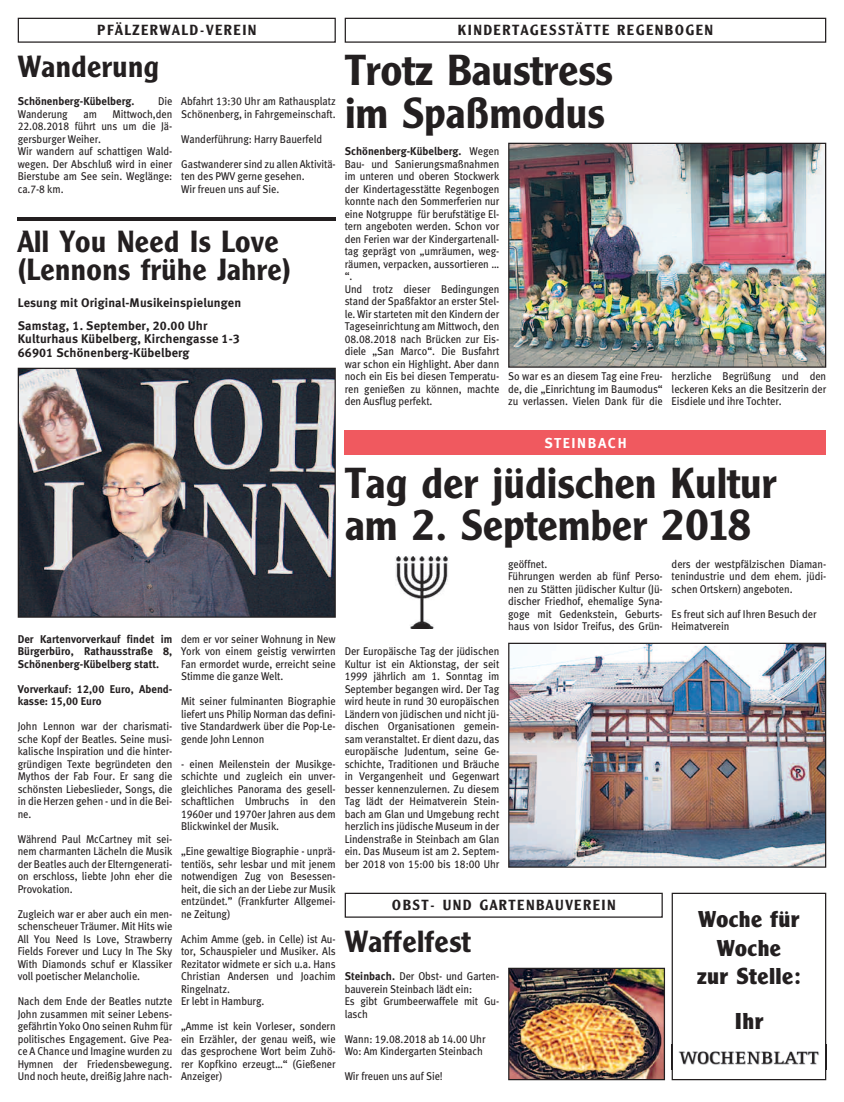
<style>
.page{position:relative;width:844px;height:1102px;background:#fff}
.page>*{position:absolute;margin:0;border:0;box-sizing:border-box;transform-origin:0 0}
.t1{font:600 42.5px/42.5px "M Clearface Gothic";color:#231f20}
.t2{font:600 30px/28.8px "M Clearface Gothic";letter-spacing:.01em;color:#231f20}
.t3{font:700 22.5px/28.6px "M Clearface Gothic";letter-spacing:.01em;color:#231f20;text-align:center}
.t4{font:600 14.38px "M Clearface Gothic";letter-spacing:.115em;color:#231f20}
.t5{font:14.38px "Meta Bold LF";letter-spacing:.11em;color:#fff}
.t6{font:12.5px/23.1px "Meta Bold LF";letter-spacing:.01em;color:#231f20}
.t7{font:11.25px/12.5px "Meta Book LF";letter-spacing:-.005em;color:#231f20;text-align:justify;scale:.92 1}
.t8{font:11.25px/12.5px "Meta Bold LF";letter-spacing:.005em;color:#231f20;text-align:justify;scale:.96 1}
.s1{font-family:"Meta Book LF"}
.s2{font-family:"Meta Bold LF"}
</style>
<div class="page">
<img style="left:20px;top:370px;width:314px;height:246px">
<div style="left:18px;top:368px;width:318px;height:250px;border:1px solid #231f20"></div>
<div style="left:18px;top:18px;width:318px;height:25px;border:1px solid #231f20"></div>
<div style="left:345px;top:18px;width:481px;height:25px;border:1px solid #231f20"></div>
<img style="left:510px;top:145px;width:314px;height:221px">
<div style="left:508px;top:143px;width:318px;height:225px;border:1px solid #231f20"></div>
<div style="left:345px;top:430px;width:481px;height:25px;background:#f0595f"></div>
<img style="left:395px;top:556px;width:53px;height:73px">
<img style="left:510px;top:645px;width:314px;height:221px">
<div style="left:508px;top:643px;width:318px;height:225px;border:1px solid #231f20"></div>
<img style="left:510px;top:970px;width:153px;height:108px">
<div style="left:508px;top:968px;width:157px;height:112px;border:1px solid #231f20"></div>
<div style="left:345px;top:893px;width:318px;height:25px;border:1px solid #231f20"></div>
<hr style="left:18px;top:218px;width:318px;height:3px;background:#231f20">
<div style="left:672px;top:893px;width:154px;height:187px;border:1px solid #231f20"></div>
<img style="left:673px;top:1045px;width:152px;height:25px">
<svg style="left:825px;top:1045px;width:2px;height:25px"></svg>
<svg style="left:672px;top:1045px;width:1px;height:25px"></svg>
<p class="t4" style="left:97px;top:25px;width:161px">PFÄLZERWALD-VEREIN</p>
<h2 class="t2" style="left:18px;top:54px;width:143px">Wanderung</h2>
<p class="t8" style="left:18px;top:96px;width:123px">Schönenberg-Kübelberg.</p>
<p class="t7" style="left:158px;top:96px;width:17px">Die</p>
<p class="t7" style="left:18px;top:109px;width:56px">Wanderung</p>
<p class="t7" style="left:83px;top:109px;width:16px">am</p>
<p class="t7" style="left:18px;top:109px;width:170px;text-align:left;text-indent:95px">Mittwoch,den<br>22.08.2018 führt uns um die Jä&shy;gersburger Weiher.<br>Wir wandern auf schattigen Wald&shy;wegen. Der Abschluß wird in einer<br>Bierstube am See sein. Weglänge: ca.7-8 km.</p>
<p class="t7" style="left:181px;top:96px;width:170px">Abfahrt 13:30 Uhr am Rathausplatz<br>Schönenberg, in Fahrgemeinschaft.</p>
<p class="t7" style="left:181px;top:134px;width:155px">Wanderführung: Harry Bauerfeld</p>
<p class="t7" style="left:181px;top:159px;width:169px;text-align:left">Gastwanderer sind zu allen Aktivitä&shy;ten des PWV gerne gesehen.<br>Wir freuen uns auf Sie.</p>
<h2 class="t2" style="left:18px;top:229px;width:274px">All You Need Is Love (Lennons frühe Jahre)</h2>
<p class="t6" style="left:18px;top:292px;width:225px">Lesung mit Original-Musikeinspielungen<br>Samstag, 1. September, 20.00 Uhr</p>
<p class="t6" style="left:18px;top:333px;width:224px;line-height:13.8px">Kulturhaus Kübelberg, Kirchengasse 1-3<br>66901 Schönenberg-Kübelberg</p>
<p class="t4" style="left:458px;top:25px;width:256px">KINDERTAGESSTÄTTE REGENBOGEN</p>
<h1 class="t1" style="left:345px;top:53px;width:269px">Trotz Baustress im Spaßmodus</h1>
<p class="t8" style="left:345px;top:146px;width:163px">Schönenberg-Kübelberg. <span class="s1">Wegen</span></p>
<p class="t7" style="left:345px;top:159px;width:170px;text-align:left">Bau- und Sanierungsmaßnahmen im unteren und oberen Stockwerk der Kindertagesstätte Regenbogen konnte nach den Sommerferien nur eine Notgruppe für berufstätige El&shy;tern angeboten werden. Schon vor den Ferien war der Kindergartenall&shy;tag geprägt von „umräumen, weg&shy;räumen, verpacken, aussortieren … “.<br>Und trotz dieser Bedingungen stand der Spaßfaktor an erster Stel&shy;le. Wir starteten mit den Kindern der<br>Tageseinrichtung am Mittwoch, den<br>08.08.2018 nach Brücken zur Eis&shy;diele „San Marco“. Die Busfahrt war schon ein Highlight. Aber dann noch ein Eis bei diesen Temperatu&shy;ren genießen zu können, machte den Ausflug perfekt.</p>
<p class="t7" style="left:508px;top:371px;width:170px">So war es an diesem Tag eine Freu&shy;de, die „Einrichtung im Baumodus“ zu verlassen. Vielen Dank für die</p>
<p class="t7" style="left:672px;top:371px;width:170px">herzliche Begrüßung und den leckeren Keks an die Besitzerin der Eisdiele und ihre Tochter.</p>
<p class="t8" style="left:18px;top:634px;width:163px">Der Kartenvorverkauf findet im Bürgerbüro, Rathausstraße 8, Schönenberg-Kübelberg statt.</p>
<p class="t8" style="left:18px;top:684px;width:163px">Vorverkauf: 12,00 Euro, Abend&shy;kasse: 15,00 Euro</p>
<p class="t7" style="left:18px;top:721px;width:170px">John Lennon war der charismati&shy;sche Kopf der Beatles. Seine musi&shy;kalische Inspiration und die hinter&shy;gründigen Texte begründeten den Mythos der Fab Four. Er sang die schönsten Liebeslieder, Songs, die in die Herzen gehen - und in die Bei&shy;ne.</p>
<p class="t7" style="left:18px;top:834px;width:170px">Während Paul McCartney mit sei&shy;nem charmanten Lächeln die Musik der Beatles auch der Elterngenerati&shy;on erschloss, liebte John eher die Provokation.</p>
<p class="t7" style="left:18px;top:909px;width:170px">Zugleich war er aber auch ein men&shy;schenscheuer Träumer. Mit Hits wie All You Need Is Love, Strawberry Fields Forever und Lucy In The Sky With Diamonds schuf er Klassiker voll poetischer Melancholie.</p>
<p class="t7" style="left:18px;top:996px;width:170px">Nach dem Ende der Beatles nutzte John zusammen mit seiner Lebens&shy;gefährtin Yoko Ono seinen Ruhm für politisches Engagement. Give Pea&shy;ce A Chance und Imagine wurden zu Hymnen der Friedensbewegung.<br>Und noch heute, dreißig Jahre nach-</p>
<p class="t7" style="left:181px;top:634px;width:170px">dem er vor seiner Wohnung in New York von einem geistig verwirrten Fan ermordet wurde, erreicht seine Stimme die ganze Welt.</p>
<p class="t7" style="left:181px;top:696px;width:170px">Mit seiner fulminanten Biographie liefert uns Philip Norman das defini&shy;tive Standardwerk über die Pop-Le&shy;gende John Lennon</p>
<p class="t7" style="left:181px;top:759px;width:170px">- einen Meilenstein der Musikge&shy;schichte und zugleich ein unver&shy;gleichliches Panorama des gesell&shy;schaftlichen Umbruchs in den 1960er und 1970er Jahren aus dem Blickwinkel der Musik.</p>
<p class="t7" style="left:181px;top:846px;width:170px">„Eine gewaltige Biographie - unprä&shy;tentiös, sehr lesbar und mit jenem notwendigen Zug von Besessen&shy;heit, die sich an der Liebe zur Musik entzündet.” (Frankfurter Allgemei&shy;ne Zeitung)</p>
<p class="t7" style="left:181px;top:934px;width:170px;text-align:left">Achim Amme (geb. in Celle) ist Au&shy;tor, Schauspieler und Musiker. Als<br>Rezitator widmete er sich u.a. Hans<br>Christian Andersen und Joachim<br>Ringelnatz.<br>Er lebt in Hamburg.</p>
<p class="t7" style="left:181px;top:1021px;width:170px">„Amme ist kein Vorleser, sondern ein Erzähler, der genau weiß, wie das gesprochene Wort beim Zuhö&shy;rer Kopfkino erzeugt…“ (Gießener Anzeiger)</p>
<p class="t5" style="left:544px;top:438px;width:84px">STEINBACH</p>
<h1 class="t1" style="left:345px;top:465px;width:433px">Tag der jüdischen Kultur am 2. September 2018</h1>
<p class="t7" style="left:345px;top:646px;width:170px">Der Europäische Tag der jüdischen Kultur ist ein Aktionstag, der seit 1999 jährlich am 1. Sonntag im September begangen wird. Der Tag wird heute in rund 30 europäischen Ländern von jüdischen und nicht jü&shy;dischen Organisationen gemein&shy;sam veranstaltet. Er dient dazu, das europäische Judentum, seine Ge&shy;schichte, Traditionen und Bräuche in Vergangenheit und Gegenwart besser kennenzulernen. Zu diesem Tag lädt der Heimatverein Stein&shy;bach am Glan und Umgebung recht herzlich ins jüdische Museum in der Lindenstraße in Steinbach am Glan ein. Das Museum ist am 2. Septem&shy;ber 2018 von 15:00 bis 18:00 Uhr</p>
<p class="t7" style="left:508px;top:559px;width:169px;text-align:left">geöffnet.<br>Führungen werden ab fünf Perso&shy;nen zu Stätten jüdischer Kultur (Jü&shy;discher Friedhof, ehemalige Syna&shy;goge mit Gedenkstein, Geburts&shy;haus von Isidor Treifus, des Grün-</p>
<p class="t7" style="left:672px;top:559px;width:169px">ders der westpfälzischen Diaman&shy;tenindustrie und dem ehem. jüdi&shy;schen Ortskern) angeboten.</p>
<p class="t7" style="left:672px;top:609px;width:159px">Es freut sich auf Ihren Besuch der<br>Heimatverein</p>
<p class="t4" style="left:392px;top:900px;width:225px">OBST- UND GARTENBAUVEREIN</p>
<h2 class="t2" style="left:345px;top:929px;width:127px">Waffelfest</h2>
<p class="t7" style="left:345px;top:971px;width:169px;text-align:left"><span class="s2">Steinbach.</span> Der Obst- und Garten&shy;bauverein Steinbach lädt ein:<br>Es gibt Grumbeerwaffele mit Gu&shy;lasch</p>
<p class="t7" style="left:345px;top:1034px;width:155px">Wann: 19.08.2018 ab 14.00 Uhr<br>Wo: Am Kindergarten Steinbach</p>
<p class="t7" style="left:345px;top:1071px;width:108px">Wir freuen uns auf Sie!</p>
<h3 class="t3" style="left:697px;top:907px;width:105px">Woche für<br>Woche<br>zur Stelle:</h3>
<h3 class="t3" style="left:734px;top:1009px;width:30px">Ihr</h3>
</div>
